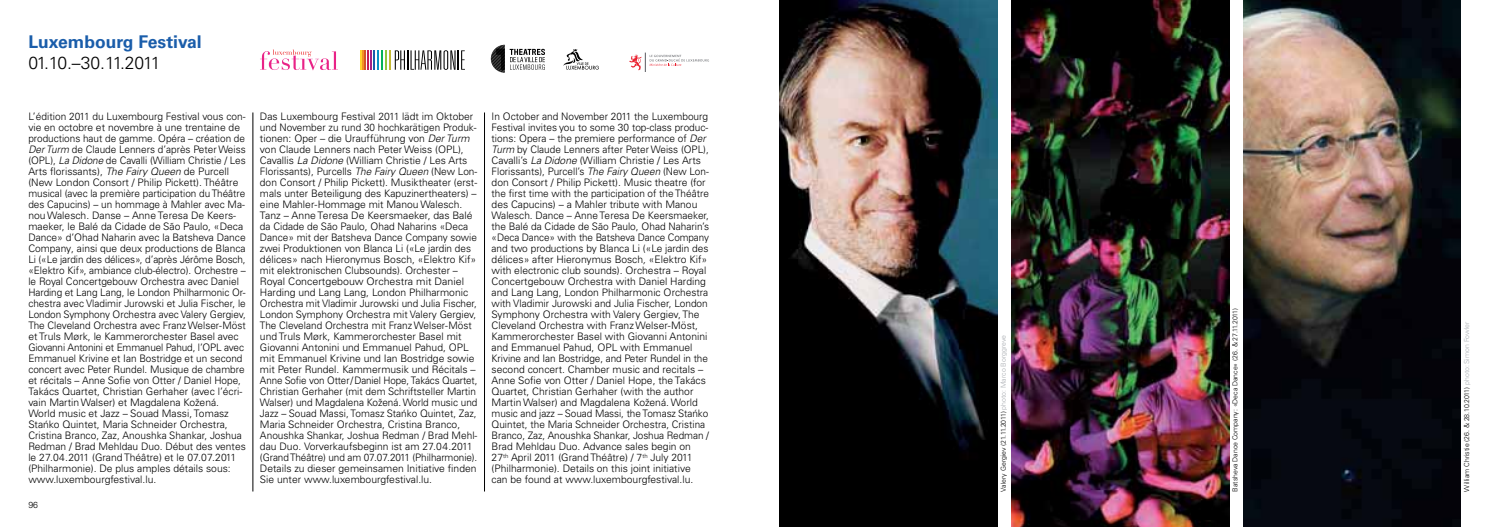
<style>
.page{position:relative;width:1489px;height:527px;background:#fff}
.page>*{position:absolute;margin:0;border:0;box-sizing:border-box;transform-origin:0 0}
.t1{font:700 17.5px "Univers LT Pro 65";color:#1a5daa}
.t2{font:300 17.5px "Univers LT Pro 45";letter-spacing:-.075em;color:#000}
.t3{font:300 10.25px/11px "Univers LT Pro 45";color:#000}
.t4{font:300 8.75px "Univers LT Pro 45";color:#000}
.t5{font:300 6.88px "Univers LT Pro 45";color:#000}
.s1{font-style:italic}
.s2{color:#a8acb1}
</style>
<div class="page">
<img style="left:1011px;top:0;width:217px;height:526px">
<img style="left:780px;top:0;width:217px;height:526px">
<img style="left:1243px;top:0;width:217px;height:526px">
<hr style="left:252px;top:112px;width:1px;height:379px;background:#000">
<hr style="left:484px;top:112px;width:1px;height:379px;background:#000">
<svg style="left:629px;top:53px;width:80px;height:19px"></svg>
<svg style="left:360px;top:50px;width:105px;height:20px"></svg>
<svg style="left:260px;top:49px;width:78px;height:21px"></svg>
<svg style="left:563px;top:49px;width:36px;height:21px"></svg>
<svg style="left:491px;top:45px;width:54px;height:28px"></svg>
<h1 class="t1" style="left:28px;top:36px;width:175px">Luxembourg Festival</h1>
<h1 class="t2" style="left:28px;top:57px;width:134px">01.10.–30.11.2011</h1>
<p class="t3" style="left:28px;top:112px;width:219px">L’édition 2011 du Luxembourg Festival vous con&shy;vie en octobre et novembre à une trentaine de productions haut de gamme. Opéra – création de <span class="s1">Der Turm</span> de Claude Lenners d’après Peter Weiss (OPL), <span class="s1">La Didone</span> de Cavalli (William Christie / Les Arts florissants), <span class="s1">The Fairy Queen</span> de Purcell (New London Consort / Philip Pickett). Théâtre musical (avec la première participation du Théâtre des Capucins) – un hommage à Mahler avec Ma&shy;nou Walesch. Danse – Anne Teresa De Keers&shy;maeker, le Balé da Cidade de São Paulo, «Deca Dance» d’Ohad Naharin avec la Batsheva Dance Company, ainsi que deux productions de Blanca Li («Le jardin des délices», d’après Jérôme Bosch, «Elektro Kif», ambiance club-électro). Orchestre – le Royal Concertgebouw Orchestra avec Daniel Harding et Lang Lang, le London Philharmonic Or&shy;chestra avec Vladimir Jurowski et Julia Fischer, le London Symphony Orchestra avec Valery Gergiev, The Cleveland Orchestra avec Franz Welser-Möst et Truls Mørk, le Kammerorchester Basel avec Giovanni Antonini et Emmanuel Pahud, l’OPL avec Emmanuel Krivine et Ian Bostridge et un second concert avec Peter Rundel. Musique de chambre et récitals – Anne Sofie von Otter / Daniel Hope, Takács Quartet, Christian Gerhaher (avec l’écri&shy;vain Martin Walser) et Magdalena Kožená.<br>World music et Jazz – Souad Massi, Tomasz Stańko Quintet, Maria Schneider Orchestra, Cristina Branco, Zaz, Anoushka Shankar, Joshua Redman / Brad Mehldau Duo. Début des ventes le 27.04.2011 (Grand Théâtre) et le 07.07.2011 (Philharmonie). De plus amples détails sous: www.luxembourgfestival.lu.</p>
<p class="t3" style="left:260px;top:112px;width:219px">Das Luxembourg Festival 2011 lädt im Oktober und November zu rund 30 hochkarätigen Produk&shy;tionen: Oper – die Uraufführung von <span class="s1">Der Turm </span>von Claude Lenners nach Peter Weiss (OPL), Cavallis <span class="s1">La Didone</span> (William Christie / Les Arts Florissants), Purcells <span class="s1">The Fairy Queen</span> (New Lon&shy;don Consort / Philip Pickett). Musiktheater (erst&shy;mals unter Beteiligung des Kapuzinertheaters) – eine Mahler-Hommage mit Manou Walesch.<br>Tanz – Anne Teresa De Keersmaeker, das Balé da Cidade de São Paulo, Ohad Naharins «Deca Dance» mit der Batsheva Dance Company sowie zwei Produktionen von Blanca Li («Le jardin des délices» nach Hieronymus Bosch, «Elektro Kif» mit elektronischen Clubsounds). Orchester – Royal Concertgebouw Orchestra mit Daniel Harding und Lang Lang, London Philharmonic Orchestra mit Vladimir Jurowski und Julia Fischer, London Symphony Orchestra mit Valery Gergiev, The Cleveland Orchestra mit Franz Welser-Möst und Truls Mørk, Kammerorchester Basel mit Giovanni Antonini und Emmanuel Pahud, OPL mit Emmanuel Krivine und Ian Bostridge sowie mit Peter Rundel. Kammermusik und Récitals – Anne Sofie von Otter / Daniel Hope, Takács Quartet, Christian Gerhaher (mit dem Schriftsteller Martin Walser) und Magdalena Kožená. World music und Jazz – Souad Massi, Tomasz Stańko Quintet, Zaz, Maria Schneider Orchestra, Cristina Branco, Anoushka Shankar, Joshua Redman / Brad Mehl&shy;dau Duo. Vorverkaufsbeginn ist am 27.04.2011 (Grand Théâtre) und am 07.07.2011 (Philharmonie).<br>Details zu dieser gemeinsamen Initiative finden Sie unter www.luxembourgfestival.lu.</p>
<p class="t3" style="left:491px;top:112px;width:219px">In October and November 2011 the Luxembourg Festival invites you to some 30 top-class produc&shy;tions: Opera – the premiere performance of <span class="s1">Der Turm</span> by Claude Lenners after Peter Weiss (OPL), Cavalli’s <span class="s1">La Didone</span> (William Christie / Les Arts Florissants), Purcell’s <span class="s1">The Fairy Queen</span> (New Lon&shy;don Consort / Philip Pickett). Music theatre (for the first time with the participation of the Théâtre des Capucins) – a Mahler tribute with Manou Walesch. Dance – Anne Teresa De Keersmaeker, the Balé da Cidade de São Paulo, Ohad Naharin’s «Deca Dance» with the Batsheva Dance Company and two productions by Blanca Li («Le jardin des délices» after Hieronymus Bosch<span class="s1">,</span> «Elektro Kif» with electronic club sounds). Orchestra – Royal Concertgebouw Orchestra with Daniel Harding and Lang Lang, London Philharmonic Orchestra with Vladimir Jurowski and Julia Fischer, London Symphony Orchestra with Valery Gergiev, The Cleveland Orchestra with Franz Welser-Möst, Kammerorchester Basel with Giovanni Antonini and Emmanuel Pahud, OPL with Emmanuel Krivine and Ian Bostridge, and Peter Rundel in the second concert. Chamber music and recitals – Anne Sofie von Otter / Daniel Hope, the Takács Quartet, Christian Gerhaher (with the author Martin Walser) and Magdalena Kožená. World music and jazz – Souad Massi, the Tomasz Stańko Quintet, the Maria Schneider Orchestra, Cristina Branco, Zaz, Anoushka Shankar, Joshua Redman / Brad Mehldau Duo. Advance sales begin on 27<sup>th</sup> April 2011 (Grand Théâtre) / 7<sup>th</sup> July 2011 (Philharmonie). Details on this joint initiative can be found at www.luxembourgfestival.lu.</p>
<p class="t4" style="left:28px;top:501px;width:11px">96</p>
<p class="t5" style="left:1000px;top:491px;width:157px;rotate:-90deg">Valery Gergiev (21.11.2011) <span class="s2">photo: Marco Borggreve</span></p>
<p class="t5" style="left:1232px;top:491px;width:185px;rotate:-90deg">Batsheva Dance Company: «Deca Dance» (26. &amp; 27.11.2011)</p>
<p class="t5" style="left:1463px;top:491px;width:171px;rotate:-90deg">William Christie (26. &amp; 28.10.2011) <span class="s2">photo: Simon Fowler</span></p>
</div>
